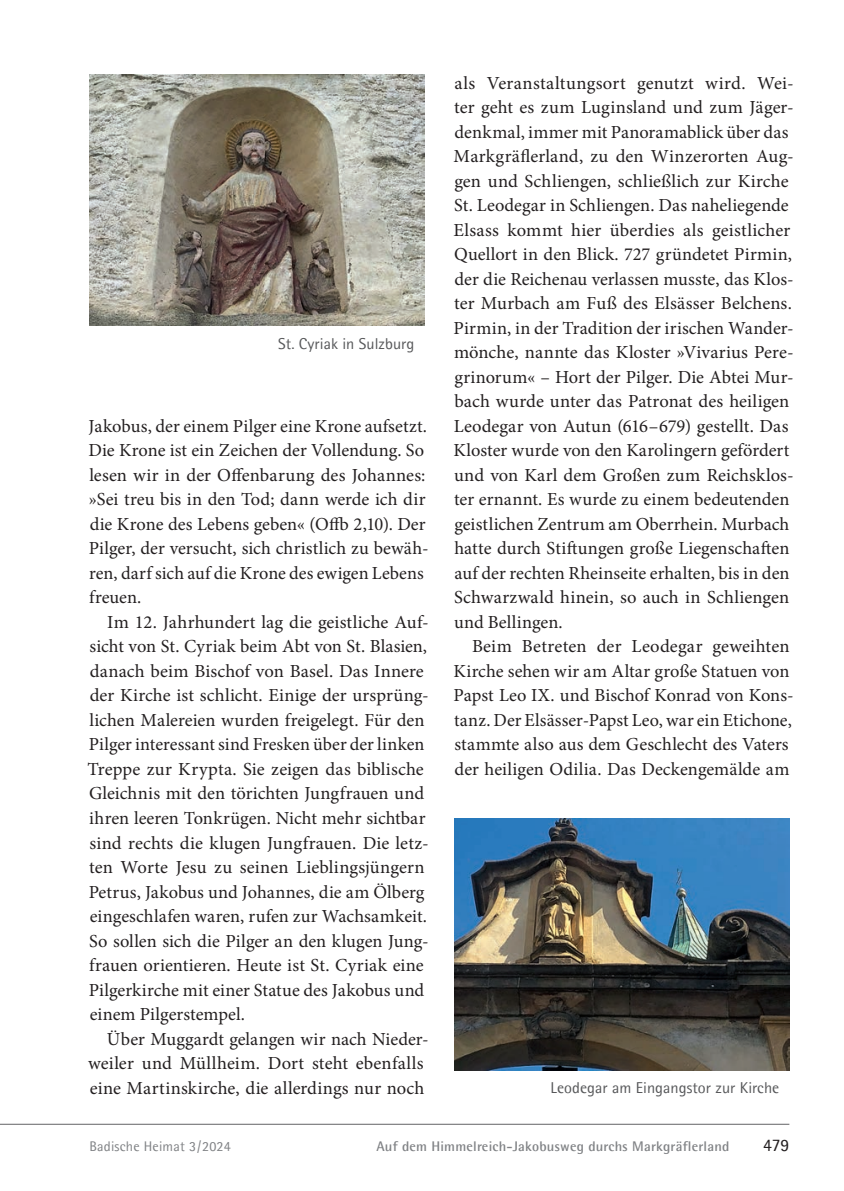
<style>
.page{position:relative;width:844px;height:1191px;background:#fff}
.page>*{position:absolute;margin:0;border:0;box-sizing:border-box;transform-origin:0 0}
.t1{font:18.38px/24.5px "Minion Pro";letter-spacing:.005em;color:#231f20}
.t2{font:17.5px "Agfa Rotis Semisans";color:#231f20}
.t3{font:15.75px "Agfa Rotis Semisans";letter-spacing:.005em;color:#57585a}
.t4{font:700 14px "Agfa Rotis Semisans";letter-spacing:.015em;color:#808285}
.t5{font:14px "Agfa Rotis Semisans";letter-spacing:.015em;color:#808285}
</style>
<div class="page">
<hr style="left:0;top:1124px;width:789px;height:1px;background:#636366">
<img style="left:454px;top:819px;width:335px;height:251px">
<img style="left:89px;top:74px;width:335px;height:252px">
<p class="t3" style="left:278px;top:334px;width:137px">St. Cyriak in Sulzburg</p>
<p class="t1" style="left:88px;top:415px;width:341px">Jakobus, der einem Pilger eine Krone aufsetzt.<br>Die Krone ist ein Zeichen der Vollendung. So lesen wir in der Offenbarung des Johannes: »Sei treu bis in den Tod; dann werde ich dir die Krone des Lebens geben« (Offb 2,10). Der Pilger, der versucht, sich christlich zu bewäh&shy;ren, darf sich auf die Krone des ewigen Lebens freuen.</p>
<p class="t1" style="left:87px;top:611px;width:343px;text-indent:20px">Im 12. Jahrhundert lag die geistliche Auf&shy;sicht von St. Cyriak beim Abt von St. Blasien, danach beim Bischof von Basel. Das Innere der Kirche ist schlicht. Einige der ursprüng&shy;lichen Malereien wurden freigelegt. Für den Pilger interessant sind Fresken über der linken Treppe zur Krypta. Sie zeigen das biblische Gleichnis mit den törichten Jungfrauen und ihren leeren Tonkrügen. Nicht mehr sichtbar sind rechts die klugen Jungfrauen. Die letz&shy;ten Worte Jesu zu seinen Lieblingsjüngern Petrus, Jakobus und Johannes, die am Ölberg eingeschlafen waren, rufen zur Wachsamkeit.<br>So sollen sich die Pilger an den klugen Jung&shy;frauen orientieren. Heute ist St. Cyriak eine Pilgerkirche mit einer Statue des Jakobus und einem Pilgerstempel.</p>
<p class="t1" style="left:88px;top:1028px;width:342px;text-indent:19px">Über Muggardt gelangen wir nach Nieder&shy;weiler und Müllheim. Dort steht ebenfalls eine Martinskirche, die allerdings nur noch</p>
<p class="t1" style="left:453px;top:72px;width:341px">als Veranstaltungsort genutzt wird. Wei&shy;ter geht es zum Luginsland und zum Jäger&shy;denkmal, immer mit Panoramablick über das Markgräflerland, zu den Winzerorten Aug&shy;gen und Schliengen, schließlich zur Kirche St. Leodegar in Schliengen. Das naheliegende Elsass kommt hier überdies als geistlicher Quellort in den Blick. 727 gründetet Pirmin, der die Reichenau verlassen musste, das Klos&shy;ter Murbach am Fuß des Elsässer Belchens.<br>Pirmin, in der Tradition der irischen Wander&shy;mönche, nannte das Kloster »Vivarius Pere&shy;grinorum« – Hort der Pilger. Die Abtei Mur&shy;bach wurde unter das Patronat des heiligen Leodegar von Autun (616–679) gestellt. Das Kloster wurde von den Karolingern gefördert und von Karl dem Großen zum Reichsklos&shy;ter ernannt. Es wurde zu einem bedeutenden geistlichen Zentrum am Oberrhein. Murbach hatte durch Stiftungen große Liegenschaften auf der rechten Rheinseite erhalten, bis in den Schwarzwald hinein, so auch in Schliengen und Bellingen.</p>
<p class="t1" style="left:453px;top:636px;width:341px;text-indent:18px">Beim Betreten der Leodegar geweihten Kirche sehen wir am Altar große Statuen von Papst Leo IX. und Bischof Konrad von Kons&shy;tanz. Der Elsässer-Papst Leo, war ein Etichone, stammte also aus dem Geschlecht des Vaters der heiligen Odilia. Das Deckengemälde am</p>
<p class="t3" style="left:550px;top:1078px;width:230px">Leodegar am Eingangstor zur Kirche</p>
<p class="t5" style="left:89px;top:1137px;width:143px">Badische Heimat 3 / 2024</p>
<p class="t4" style="left:376px;top:1137px;width:354px">Auf dem Himmelreich-Jakobusweg durchs Markgräflerland</p>
<p class="t2" style="left:762px;top:1134px;width:28px">479</p>
</div>
